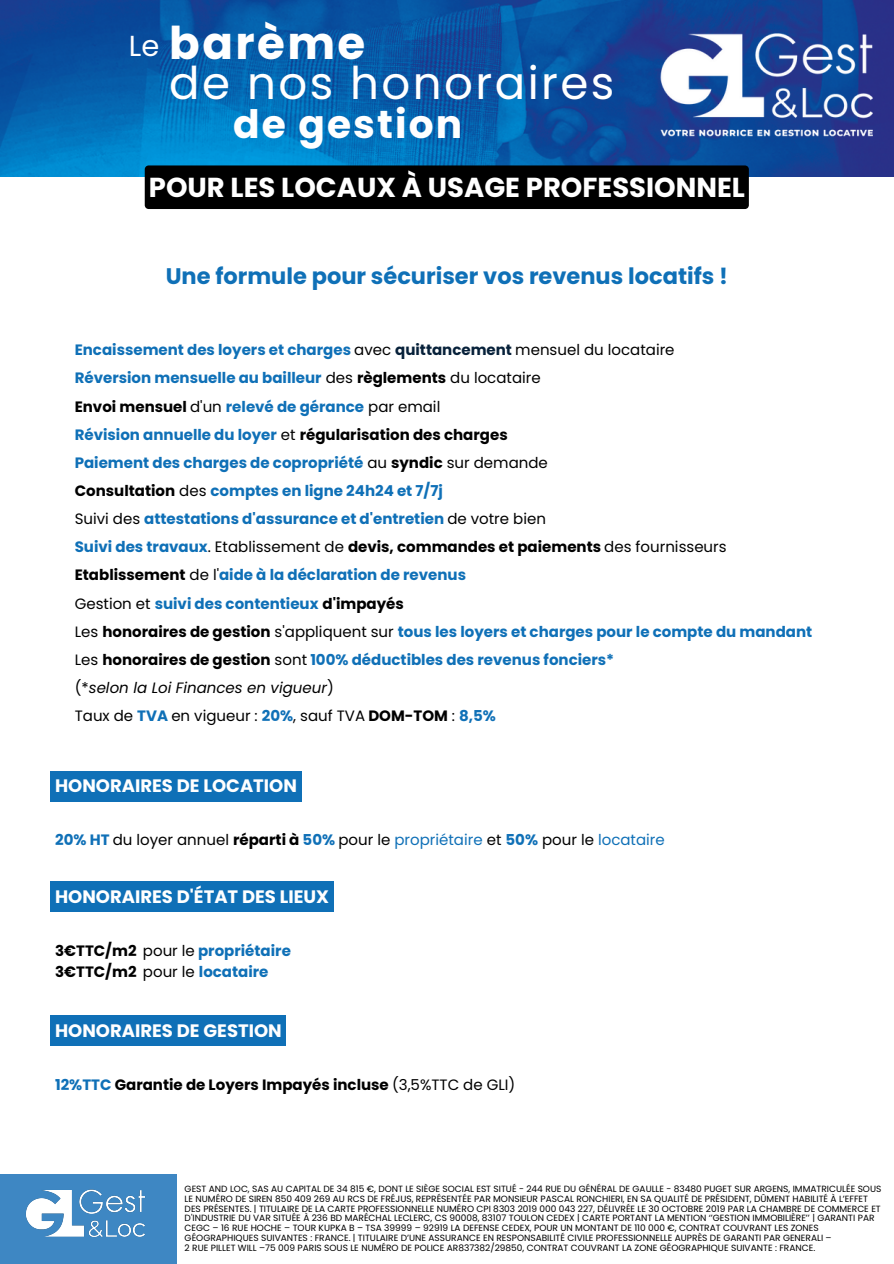
<style>
.page{position:relative;width:894px;height:1264px;background:#fff}
.page>*{position:absolute;margin:0;border:0;box-sizing:border-box;transform-origin:0 0}
.t1{font:45.15px/40.5px "Poppins";letter-spacing:.055em;color:#fff}
.t2{font:700 39.15px "Poppins";letter-spacing:.055em;color:#fff}
.t3{font:28.95px "Poppins";color:#fff}
.t4{font:700 27.45px "Poppins";color:#fff}
.t5{font:700 22.5px "Poppins";color:#0f70b7}
.t6{font:700 18px "Poppins";color:#fff}
.t7{font:700 15px "Poppins";color:#0f70b7}
.t8{font:15px "Poppins";color:#000}
.t9{font:700 15px "Poppins";color:#000}
.t10{font:italic 15px "Poppins";color:#000}
.t11{font:9px/9.8px "Poppins";color:#000}
.s1{font-weight:700}
.s2{font-weight:400;color:#000}
.s3{color:#07213a}
.s4{color:#000}
.s5{color:#0f70b7}
.s6{font-weight:400}
.s7{font-weight:700;color:#0f70b7}
.s8{font-style:normal}
</style>
<div class="page">
<img style="left:0;top:0;width:893px;height:177px">
<img style="left:656px;top:0;width:216px;height:197px">
<div style="left:145px;top:165px;width:603px;height:44px;background:#000"></div>
<div style="left:0;top:1174px;width:176px;height:89px;background:#3e87c3"></div>
<img style="left:25px;top:1189px;width:121px;height:48px">
<div style="left:50px;top:1015px;width:236px;height:31px;background:#0f70b7"></div>
<div style="left:50px;top:881px;width:283px;height:30px;background:#0f70b7"></div>
<div style="left:50px;top:771px;width:251px;height:30px;background:#0f70b7"></div>
<h2 class="t3" style="left:129px;top:25px;width:32px">Le</h2>
<h4 class="t1" style="left:169px;top:23px;width:446px"><span class="s1">barème<br></span>de nos honoraires</h4>
<h3 class="t2" style="left:233px;top:97px;width:231px">de gestion</h3>
<p class="t4" style="left:149px;top:168px;width:597px">POUR LES LOCAUX À USAGE PROFESSIONNEL</p>
<h6 class="t5" style="left:166px;top:261px;width:563px">Une formule pour sécuriser vos revenus locatifs !</h6>
<p class="t7" style="left:75px;top:339px;width:601px">Encaissement des loyers et charges <span class="s2">avec</span> <span class="s3">quittancement</span> <span class="s2">mensuel du locataire</span></p>
<p class="t7" style="left:75px;top:367px;width:467px">Réversion mensuelle au bailleur <span class="s2">des</span> <span class="s4">règlements</span> <span class="s2">du locataire</span></p>
<p class="t7" style="left:75px;top:396px;width:367px"><span class="s4">Envoi mensuel</span> <span class="s2">d'un</span> relevé de gérance <span class="s2">par email</span></p>
<p class="t9" style="left:75px;top:424px;width:434px"><span class="s5">Révision annuelle du loyer</span> <span class="s6">et</span> régularisation des charges</p>
<p class="t7" style="left:75px;top:452px;width:474px">Paiement des charges de copropriété <span class="s2">au</span> <span class="s4">syndic</span> <span class="s2">sur demande</span></p>
<p class="t7" style="left:75px;top:480px;width:369px"><span class="s4">Consultation</span> <span class="s2">des</span> comptes en ligne 24h24 et 7/7j</p>
<p class="t7" style="left:75px;top:508px;width:472px"><span class="s2">Suivi des</span> attestations d'assurance et d'entretien <span class="s2">de votre bien</span></p>
<p class="t8" style="left:75px;top:536px;width:653px"><span class="s7">Suivi des travaux</span>. Etablissement de <span class="s1">devis, commandes et paiements</span> des fournisseurs</p>
<p class="t7" style="left:75px;top:564px;width:393px"><span class="s4">Etablissement</span> <span class="s2">de l'</span>aide à la déclaration de revenus</p>
<p class="t7" style="left:75px;top:592px;width:330px"><span class="s2">Gestion et</span> suivi des contentieux <span class="s4">d'impayés</span></p>
<p class="t7" style="left:75px;top:621px;width:738px"><span class="s2">Les</span> <span class="s4">honoraires de gestion</span> <span class="s2">s'appliquent sur</span> tous les loyers et charges pour le compte du mandant</p>
<p class="t7" style="left:75px;top:649px;width:541px"><span class="s2">Les</span> <span class="s4">honoraires de gestion</span> <span class="s2">sont</span> 100% déductibles des revenus fonciers*</p>
<p class="t10" style="left:75px;top:677px;width:260px"><span class="s8">(*</span>selon la Loi Finances en vigueur<span class="s8">)</span></p>
<p class="t8" style="left:75px;top:705px;width:422px">Taux de <span class="s7">TVA</span> en vigueur : <span class="s7">20%</span>, sauf TVA <span class="s1">DOM-TOM</span> : <span class="s7">8,5%</span></p>
<p class="t6" style="left:55px;top:773px;width:243px">HONORAIRES DE LOCATION</p>
<p class="t8" style="left:55px;top:829px;width:611px"><span class="s7">20% HT</span> du loyer annuel <span class="s1">réparti à</span> <span class="s7">50%</span> pour le <span class="s5">propriétaire</span> et <span class="s7">50%</span> pour le <span class="s5">locataire</span></p>
<p class="t6" style="left:55px;top:883px;width:275px">HONORAIRES D'ÉTAT DES LIEUX</p>
<p class="t7" style="left:55px;top:939px;width:237px"><span class="s4">3€TTC/m2</span> <span class="s2">pour le</span> propriétaire</p>
<h3 class="t7" style="left:55px;top:961px;width:215px"><span class="s4">3€TTC/m2</span> <span class="s2">pour le</span> locataire</h3>
<h6 class="t6" style="left:55px;top:1018px;width:228px">HONORAIRES DE GESTION</h6>
<p class="t9" style="left:55px;top:1074px;width:461px"><span class="s5">12%TTC</span> Garantie de Loyers Impayés incluse <span class="s6">(3,5%TTC de GLI)</span></p>
<p class="t11" style="left:185px;top:1184px;width:698px">GEST AND LOC, SAS AU CAPITAL DE 34 815 €, DONT LE SIÈGE SOCIAL EST SITUÉ - 244 RUE DU GÉNÉRAL DE GAULLE - 83480 PUGET SUR ARGENS, IMMATRICULÉE SOUS LE NUMÉRO DE SIREN 850 409 269 AU RCS DE FRÉJUS, REPRÉSENTÉE PAR MONSIEUR PASCAL RONCHIERI, EN SA QUALITÉ DE PRÉSIDENT, DÛMENT HABILITÉ À L’EFFET DES PRÉSENTES. | TITULAIRE DE LA CARTE PROFESSIONNELLE NUMÉRO CPI 8303 2019 000 043 227, DÉLIVRÉE LE 30 OCTOBRE 2019 PAR LA CHAMBRE DE COMMERCE ET D'INDUSTRIE DU VAR SITUÉE À 236 BD MARÉCHAL LECLERC, CS 90008, 83107 TOULON CEDEX | CARTE PORTANT LA MENTION ‘’GESTION IMMOBILIÈRE’’ | GARANTI PAR CEGC – 16 RUE HOCHE – TOUR KUPKA B – TSA 39999 – 92919 LA DEFENSE CEDEX, POUR UN MONTANT DE 110 000 €, CONTRAT COUVRANT LES ZONES GÉOGRAPHIQUES SUIVANTES : FRANCE. | TITULAIRE D’UNE ASSURANCE EN RESPONSABILITÉ CIVILE PROFESSIONNELLE AUPRÈS DE GARANTI PAR GENERALI –</p>
<p class="t11" style="left:185px;top:1242px;width:632px">2 RUE PILLET WILL –75 009 PARIS SOUS LE NUMÉRO DE POLICE AR837382/29850, CONTRAT COUVRANT LA ZONE GÉOGRAPHIQUE SUIVANTE : FRANCE.</p>
</div>
